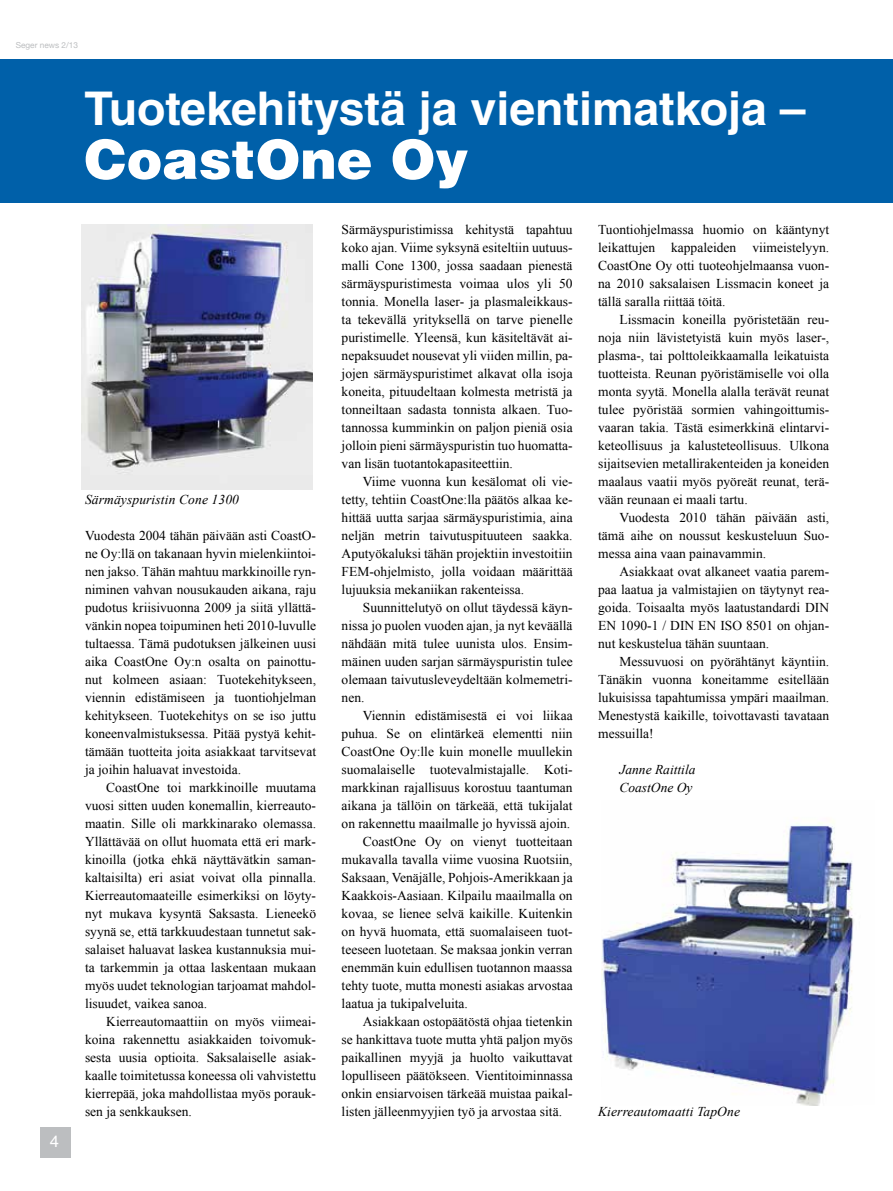
<style>
.page{position:relative;width:893px;height:1191px;background:#fff}
.page>*{position:absolute;margin:0;border:0;box-sizing:border-box;transform-origin:0 0}
.t1{font:900 54px "Helvetica LT Std";color:#fff}
.t2{font:700 46.5px "Helvetica LT Std";color:#fff}
.t3{font:16.5px "Helvetica";color:#fff}
.t4{font:13.5px/18px "Times New Roman";color:#000;text-align:justify}
.t5{font:italic 13.5px/18px "Times New Roman";letter-spacing:.01em;color:#000}
.t6{font:8.25px "Helvetica Neue";color:#bcbec0}
</style>
<div class="page">
<div style="left:40px;top:1127px;width:31px;height:30px;background:#bcbec0"></div>
<div style="left:0;top:60px;width:893px;height:143px;background:#0060a9"></div>
<img style="left:81px;top:224px;width:231px;height:265px">
<img style="left:601px;top:818px;width:253px;height:287px">
<p class="t6" style="left:16px;top:39px;width:64px">Seger news 2/13</p>
<p class="t3" style="left:50px;top:1128px;width:11px">4</p>
<h2 class="t2" style="left:84px;top:80px;width:723px">Tuotekehitystä ja vientimatkoja –</h2>
<h1 class="t1" style="left:84px;top:124px;width:385px">CoastOne Oy</h1>
<p class="t4" style="left:342px;top:220px;width:233px">Särmäyspuristimissa kehitystä tapahtuu koko ajan. Viime syksynä esiteltiin uutuus&shy;malli Cone 1300, jossa saadaan pienestä särmäyspuristimesta voimaa ulos yli 50 tonnia. Monella laser- ja plasmaleikkaus&shy;ta tekevällä yrityksellä on tarve pienelle puristimelle. Yleensä, kun käsiteltävät ai&shy;nepaksuudet nousevat yli viiden millin, pa&shy;jojen särmäyspuristimet alkavat olla isoja koneita, pituudeltaan kolmesta metristä ja tonneiltaan sadasta tonnista alkaen. Tuo&shy;tannossa kumminkin on paljon pieniä osia jolloin pieni särmäyspuristin tuo huomatta&shy;van lisän tuotantokapasiteettiin.</p>
<p class="t4" style="left:342px;top:472px;width:233px;text-indent:21px">Viime vuonna kun kesälomat oli vie&shy;tetty, tehtiin CoastOne:lla päätös alkaa ke&shy;hittää uutta sarjaa särmäyspuristimia, aina neljän metrin taivutuspituuteen saakka.<br>Aputyökaluksi tähän projektiin investoitiin FEM-ohjelmisto, jolla voidaan määrittää lujuuksia mekaniikan rakenteissa.</p>
<p class="t4" style="left:342px;top:598px;width:233px;text-indent:21px">Suunnittelutyö on ollut täydessä käyn&shy;nissa jo puolen vuoden ajan, ja nyt keväällä nähdään mitä tulee uunista ulos. Ensim&shy;mäinen uuden sarjan särmäyspuristin tulee olemaan taivutusleveydeltään kolmemetri&shy;nen.</p>
<p class="t4" style="left:363px;top:706px;width:211px">Viennin edistämisestä ei voi liikaa</p>
<p class="t4" style="left:342px;top:724px;width:233px">puhua. Se on elintärkeä elementti niin</p>
<p class="t4" style="left:342px;top:742px;width:233px">CoastOne Oy:lle kuin monelle muullekin</p>
<p class="t4" style="left:342px;top:760px;width:233px">suomalaiselle tuotevalmistajalle. Koti-</p>
<p class="t4" style="left:342px;top:778px;width:233px">markkinan rajallisuus korostuu taantuman</p>
<p class="t4" style="left:342px;top:796px;width:233px">aikana ja tällöin on tärkeää, että tukijalat</p>
<p class="t4" style="left:342px;top:814px;width:230px">on rakennettu maailmalle jo hyvissä ajoin.</p>
<p class="t4" style="left:363px;top:832px;width:211px">CoastOne Oy on vienyt tuotteitaan</p>
<p class="t4" style="left:342px;top:850px;width:233px">mukavalla tavalla viime vuosina Ruotsiin,</p>
<p class="t4" style="left:342px;top:868px;width:233px">Saksaan, Venäjälle, Pohjois-Amerikkaan ja</p>
<p class="t4" style="left:342px;top:886px;width:233px">Kaakkois-Aasiaan. Kilpailu maailmalla on</p>
<p class="t4" style="left:342px;top:904px;width:233px">kovaa, se lienee selvä kaikille. Kuitenkin</p>
<p class="t4" style="left:342px;top:922px;width:233px">on hyvä huomata, että suomalaiseen tuot-</p>
<p class="t4" style="left:342px;top:940px;width:233px">teeseen luotetaan. Se maksaa jonkin verran</p>
<p class="t4" style="left:342px;top:958px;width:233px">enemmän kuin edullisen tuotannon maassa</p>
<p class="t4" style="left:342px;top:976px;width:233px">tehty tuote, mutta monesti asiakas arvostaa</p>
<p class="t4" style="left:342px;top:994px;width:128px">laatua ja tukipalveluita.</p>
<p class="t4" style="left:363px;top:1012px;width:211px">Asiakkaan ostopäätöstä ohjaa tietenkin</p>
<p class="t4" style="left:342px;top:1030px;width:233px">se hankittava tuote mutta yhtä paljon myös</p>
<p class="t4" style="left:342px;top:1048px;width:233px">paikallinen myyjä ja huolto vaikuttavat</p>
<p class="t4" style="left:342px;top:1066px;width:233px">lopulliseen päätökseen. Vientitoiminnassa</p>
<p class="t4" style="left:342px;top:1084px;width:233px">onkin ensiarvoisen tärkeää muistaa paikal-</p>
<p class="t4" style="left:342px;top:1102px;width:222px">listen jälleenmyyjien työ ja arvostaa sitä.</p>
<p class="t4" style="left:598px;top:220px;width:233px">Tuontiohjelmassa huomio on kääntynyt leikattujen kappaleiden viimeistelyyn.<br>CoastOne Oy otti tuoteohjelmaansa vuon&shy;na 2010 saksalaisen Lissmacin koneet ja tällä saralla riittää töitä.</p>
<p class="t4" style="left:598px;top:310px;width:233px;text-indent:21px">Lissmacin koneilla pyöristetään reu&shy;noja niin lävistetyistä kuin myös laser-, plasma-, tai polttoleikkaamalla leikatuista tuotteista. Reunan pyöristämiselle voi olla monta syytä. Monella alalla terävät reunat tulee pyöristää sormien vahingoittumis&shy;vaaran takia. Tästä esimerkkinä elintarvi&shy;keteollisuus ja kalusteteollisuus. Ulkona sijaitsevien metallirakenteiden ja koneiden maalaus vaatii myös pyöreät reunat, terä&shy;vään reunaan ei maali tartu.</p>
<p class="t4" style="left:598px;top:508px;width:233px;text-indent:21px">Vuodesta 2010 tähän päivään asti, tämä aihe on noussut keskusteluun Suo&shy;messa aina vaan painavammin.</p>
<p class="t4" style="left:598px;top:562px;width:233px;text-indent:21px">Asiakkaat ovat alkaneet vaatia parem&shy;paa laatua ja valmistajien on täytynyt rea&shy;goida. Toisaalta myös laatustandardi DIN EN 1090-1 / DIN EN ISO 8501 on ohjan&shy;nut keskustelua tähän suuntaan.</p>
<p class="t4" style="left:598px;top:652px;width:233px;text-indent:21px">Messuvuosi on pyörähtänyt käyntiin.<br>Tänäkin vuonna koneitamme esitellään lukuisissa tapahtumissa ympäri maailman.<br>Menestystä kaikille, toivottavasti tavataan messuilla!</p>
<p class="t5" style="left:619px;top:760px;width:78px">Janne Raittila<br>CoastOne Oy</p>
<p class="t5" style="left:85px;top:490px;width:155px">Särmäyspuristin Cone 1300</p>
<p class="t4" style="left:85px;top:526px;width:233px">Vuodesta 2004 tähän päivään asti CoastO&shy;ne Oy:llä on takanaan hyvin mielenkiintoi&shy;nen jakso. Tähän mahtuu markkinoille ryn&shy;niminen vahvan nousukauden aikana, raju pudotus kriisivuonna 2009 ja siitä yllättä&shy;vänkin nopea toipuminen heti 2010-luvulle tultaessa. Tämä pudotuksen jälkeinen uusi aika CoastOne Oy:n osalta on painottu&shy;nut kolmeen asiaan: Tuotekehitykseen, viennin edistämiseen ja tuontiohjelman kehitykseen. Tuotekehitys on se iso juttu koneenvalmistuksessa. Pitää pystyä kehit&shy;tämään tuotteita joita asiakkaat tarvitsevat ja joihin haluavat investoida.</p>
<p class="t4" style="left:85px;top:778px;width:233px;text-indent:21px">CoastOne toi markkinoille muutama vuosi sitten uuden konemallin, kierreauto&shy;maatin. Sille oli markkinarako olemassa.<br>Yllättävää on ollut huomata että eri mark&shy;kinoilla (jotka ehkä näyttävätkin saman&shy;kaltaisilta) eri asiat voivat olla pinnalla.<br>Kierreautomaateille esimerkiksi on löyty&shy;nyt mukava kysyntä Saksasta. Lieneekö syynä se, että tarkkuudestaan tunnetut sak&shy;salaiset haluavat laskea kustannuksia mui&shy;ta tarkemmin ja ottaa laskentaan mukaan myös uudet teknologian tarjoamat mahdol&shy;lisuudet, vaikea sanoa.</p>
<p class="t4" style="left:85px;top:1012px;width:233px;text-indent:21px">Kierreautomaattiin on myös viimeai&shy;koina rakennettu asiakkaiden toivomuk&shy;sesta uusia optioita. Saksalaiselle asiak&shy;kaalle toimitetussa koneessa oli vahvistettu kierrepää, joka mahdollistaa myös porauk&shy;sen ja senkkauksen.</p>
<p class="t5" style="left:598px;top:1102px;width:143px">Kierreautomaatti TapOne</p>
</div>
